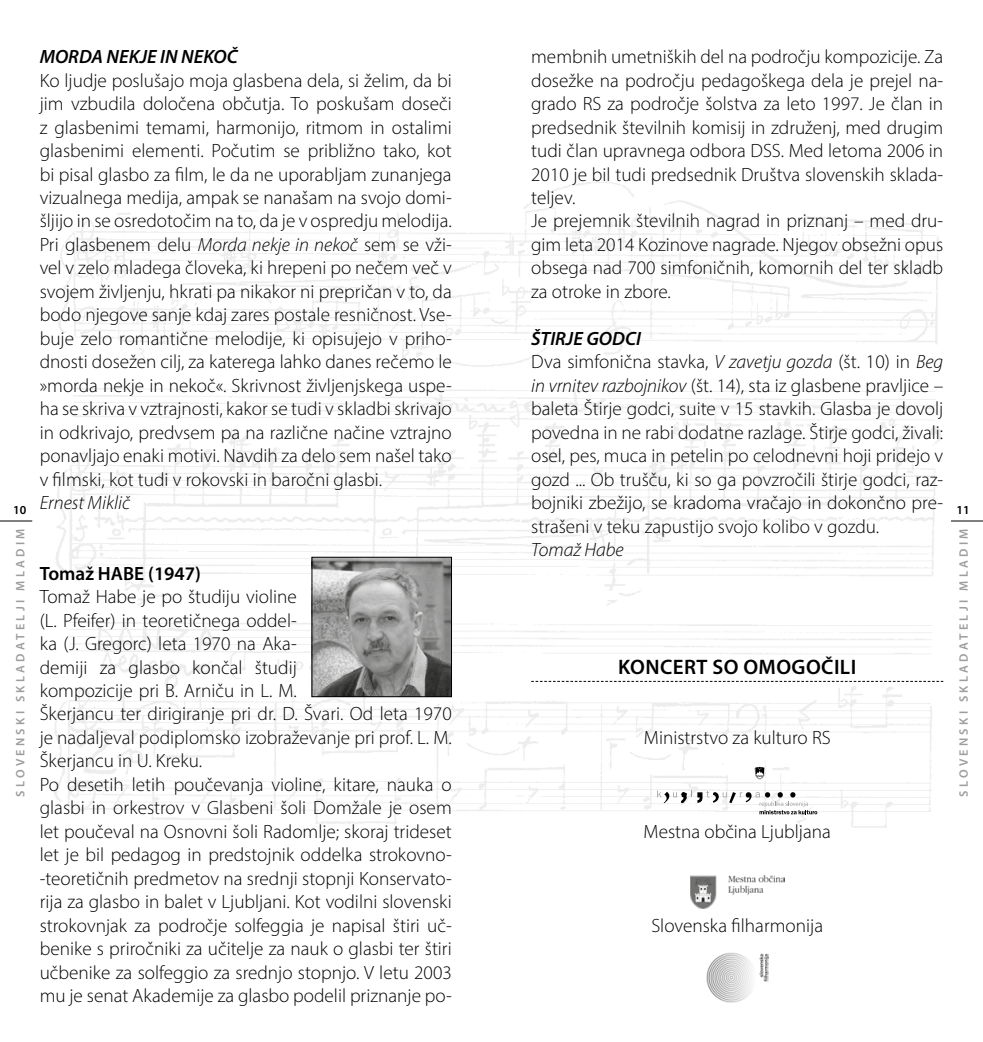
<style>
.page{position:relative;width:983px;height:1042px;background:#fff}
.page>*{position:absolute;margin:0;border:0;box-sizing:border-box;transform-origin:0 0}
.Naslov-01{font:600 21px "Myriad Pro";letter-spacing:.02em;color:#000}
.Navaden{font:300 19.25px/23.4px "Myriad Pro";color:#000;text-align:justify}
.Navaden-2{font:italic 600 19.25px "Myriad Pro";color:#000}
.Navaden-3{font:600 19.25px "Myriad Pro";color:#000}
.Navaden__splet{font:italic 300 19.25px "Myriad Pro";color:#000}
.Navaden-4{font:italic 300 19.25px "Myriad Pro";color:#000}
.t1{font:600 12.25px "Myriad Pro";letter-spacing:.27em;color:#9d9d9c}
.t2{font:600 12.25px "Myriad Pro";color:#000}
.s1{font-style:italic}
</style>
<div class="page">
<hr style="left:0;top:521px;width:32px;height:1px;background:#000">
<hr style="left:950px;top:521px;width:32px;height:1px;background:#000">
<img style="left:54px;top:182px;width:890px;height:649px">
<svg style="left:531px;top:681px;width:412px;height:1px"></svg>
<img style="left:690px;top:876px;width:94px;height:32px">
<svg style="left:657px;top:790px;width:160px;height:24px"></svg>
<svg style="left:754px;top:767px;width:10px;height:12px"></svg>
<img style="left:706px;top:952px;width:61px;height:50px">
<img style="left:313px;top:559px;width:136px;height:136px">
<div style="left:311px;top:557px;width:140px;height:140px;border:1px solid #000"></div>
<p class="Navaden-2" style="left:40px;top:44px;width:199px">MORDA NEKJE IN NEKOČ</p>
<p class="Navaden" style="left:40px;top:68px;width:413px">Ko ljudje poslušajo moja glasbena dela, si želim, da bi jim vzbudila določena občutja. To poskušam doseči z glasbenimi temami, harmonijo, ritmom in ostalimi glasbenimi elementi. Počutim se približno tako, kot bi pisal glasbo za film, le da ne uporabljam zunanjega vizualnega medija, ampak se nanašam na svojo domi&shy;šljijo in se osredotočim na to, da je v ospredju melodija.</p>
<p class="Navaden" style="left:40px;top:233px;width:413px">Pri glasbenem delu <span class="s1">Morda nekje in nekoč</span> sem se vži&shy;vel v zelo mladega človeka, ki hrepeni po nečem več v svojem življenju, hkrati pa nikakor ni prepričan v to, da bodo njegove sanje kdaj zares postale resničnost. Vse&shy;buje zelo romantične melodije, ki opisujejo v priho&shy;dnosti dosežen cilj, za katerega lahko danes rečemo le »morda nekje in nekoč«. Skrivnost življenjskega uspe&shy;ha se skriva v vztrajnosti, kakor se tudi v skladbi skrivajo in odkrivajo, predvsem pa na različne načine vztrajno ponavljajo enaki motivi. Navdih za delo sem našel tako v filmski, kot tudi v rokovski in baročni glasbi.</p>
<p class="Navaden__splet" style="left:40px;top:491px;width:92px">Ernest Miklič</p>
<p class="Navaden" style="left:531px;top:45px;width:413px">membnih umetniških del na področju kompozicije. Za dosežke na področju pedagoškega dela je prejel na&shy;grado RS za področje šolstva za leto 1997. Je član in predsednik številnih komisij in združenj, med drugim tudi član upravnega odbora DSS. Med letoma 2006 in 2010 je bil tudi predsednik Društva slovenskih sklada&shy;teljev.</p>
<p class="Navaden" style="left:531px;top:209px;width:413px">Je prejemnik številnih nagrad in priznanj – med dru&shy;gim leta 2014 Kozinove nagrade. Njegov obsežni opus obsega nad 700 simfoničnih, komornih del ter skladb za otroke in zbore.</p>
<p class="Navaden-2" style="left:531px;top:326px;width:111px">ŠTIRJE GODCI</p>
<p class="Navaden" style="left:531px;top:350px;width:413px">Dva simfonična stavka, <span class="s1">V zavetju gozda</span> (št. 10) in <span class="s1">Beg in vrnitev razbojnikov</span> (št. 14), sta iz glasbene pravljice – baleta Štirje godci, suite v 15 stavkih. Glasba je dovolj povedna in ne rabi dodatne razlage. Štirje godci, živali: osel, pes, muca in petelin po celodnevni hoji pridejo v gozd ... Ob trušču, ki so ga povzročili štirje godci, raz&shy;bojniki zbežijo, se kradoma vračajo in dokončno pre&shy;strašeni v teku zapustijo svojo kolibo v gozdu.</p>
<p class="Navaden-4" style="left:531px;top:538px;width:94px">Tomaž Habe</p>
<p class="t2" style="left:13px;top:502px;width:15px">10</p>
<p class="t2" style="left:956px;top:502px;width:15px">11</p>
<p class="t1" style="left:13px;top:797px;width:270px;rotate:-90deg">SLOVENSKI SKLADATELJI MLADIM</p>
<p class="t1" style="left:955px;top:797px;width:270px;rotate:-90deg">SLOVENSKI SKLADATELJI MLADIM</p>
<p class="Navaden-3" style="left:40px;top:561px;width:163px">Tomaž HABE (1947)</p>
<p class="Navaden" style="left:40px;top:585px;width:413px;text-align:left">Tomaž Habe je po študiju violine<br>(L. Pfeifer) in teoretičnega oddel-<br>ka (J. Gregorc) leta 1970 na Aka-<br>demiji za glasbo končal študij<br>kompozicije pri B. Arniču in L. M.<br>Škerjancu ter dirigiranje pri dr. D. Švari. Od leta 1970 je nadaljeval podiplomsko izobraževanje pri prof. L. M.<br>Škerjancu in U. Kreku.</p>
<p class="Navaden" style="left:40px;top:772px;width:413px">Po desetih letih poučevanja violine, kitare, nauka o glasbi in orkestrov v Glasbeni šoli Domžale je osem let poučeval na Osnovni šoli Radomlje; skoraj trideset let je bil pedagog in predstojnik oddelka strokovno--teoretičnih predmetov na srednji stopnji Konservato&shy;rija za glasbo in balet v Ljubljani. Kot vodilni slovenski strokovnjak za področje solfeggia je napisal štiri uč&shy;benike s priročniki za učitelje za nauk o glasbi ter štiri učbenike za solfeggio za srednjo stopnjo. V letu 2003 mu je senat Akademije za glasbo podelil priznanje po-</p>
<p class="Naslov-01" style="left:618px;top:653px;width:239px">KONCERT SO OMOGOČILI</p>
<p class="Navaden" style="left:643px;top:725px;width:188px">Ministrstvo za kulturo RS</p>
<p class="Navaden" style="left:643px;top:819px;width:189px">Mestna občina Ljubljana</p>
<p class="Navaden" style="left:651px;top:913px;width:173px">Slovenska filharmonija</p>
</div>
